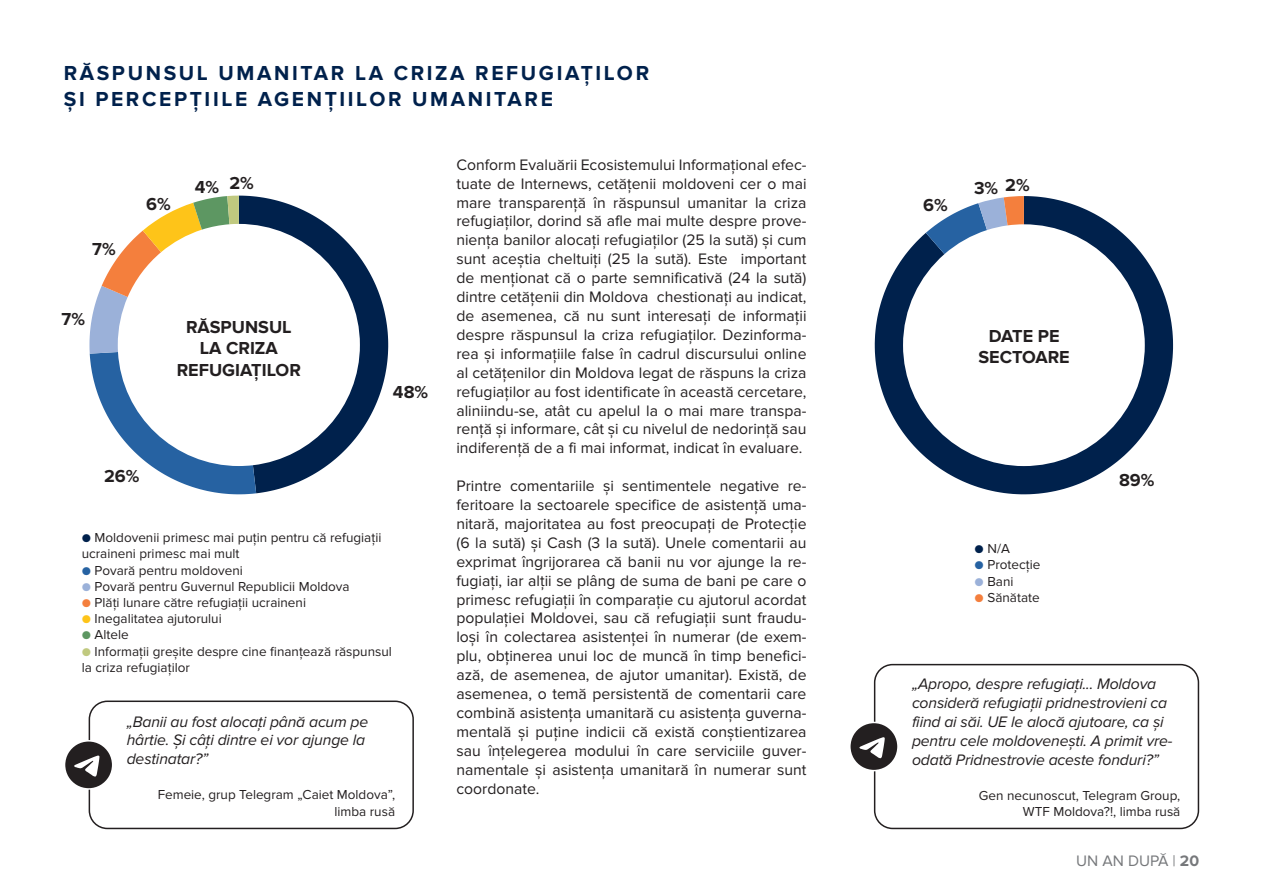
<style>
.page{position:relative;width:1263px;height:893px;background:#fff}
.page>*{position:absolute;margin:0;border:0;box-sizing:border-box;transform-origin:0 0}
.Title_ENG{font:700 21px/25.2px "Proxima Nova";letter-spacing:.125em;color:#00214c}
.figure_title{font:700 18px/21.6px "Proxima Nova";color:#231f20;text-align:center}
.Normal_ENG{font:15.75px/18.9px "Proxima Nova";color:#231f20;text-align:justify}
.Normal_ENG-2{font:italic 15.75px/18.9px "Proxima Nova";letter-spacing:-.01em;color:#231f20}
.t1{font:15.75px "Proxima Nova";color:#76787b}
.figure_text{font:13.5px/16.2px "Proxima Nova";color:#231f20}
.Normal_ENG-3{font:13.5px/16.2px "Proxima Nova";color:#231f20;text-align:right}
.s1{color:#00214c}
.s2{color:#2662a2}
.s3{color:#9bb1d9}
.s4{color:#f47f3d}
.s5{color:#fec419}
.s6{color:#5d9762}
.s7{color:#c0c97f}
.s8{font-weight:700}
</style>
<div class="page">
<svg style="left:89px;top:196px;width:299px;height:298px"></svg>
<svg style="left:875px;top:196px;width:298px;height:298px"></svg>
<svg style="left:926px;top:196px;width:98px;height:58px"></svg>
<div style="left:874px;top:664px;width:325px;height:165px;border:2px solid #231f20;border-radius:18px"></div>
<div style="left:89px;top:700px;width:325px;height:129px;border:2px solid #231f20;border-radius:18px"></div>
<div style="left:849px;top:722px;width:50px;height:49px;border:2px solid #fff;border-radius:50%"></div>
<svg style="left:850px;top:723px;width:47px;height:47px"></svg>
<div style="left:64px;top:740px;width:49px;height:50px;border:2px solid #fff;border-radius:50%"></div>
<svg style="left:65px;top:741px;width:47px;height:47px"></svg>
<p class="Title_ENG" style="left:64px;top:61px;width:587px">RĂSPUNSUL UMANITAR LA CRIZA REFUGIAȚILOR<br>ȘI PERCEPȚIILE AGENȚIILOR UMANITARE</p>
<p class="figure_title" style="left:92px;top:239px;width:25px">7%</p>
<p class="figure_title" style="left:62px;top:308px;width:25px">7%</p>
<p class="figure_title" style="left:146px;top:193px;width:26px">6%</p>
<p class="figure_title" style="left:195px;top:176px;width:26px">4%</p>
<p class="figure_title" style="left:229px;top:173px;width:26px">2%</p>
<p class="figure_title" style="left:186px;top:316px;width:107px">RĂSPUNSUL<br>LA CRIZA</p>
<p class="figure_title" style="left:177px;top:359px;width:126px">REFUGIAȚILOR</p>
<p class="figure_title" style="left:104px;top:466px;width:37px">26%</p>
<p class="figure_title" style="left:393px;top:382px;width:37px">48%</p>
<p class="figure_text" style="left:82px;top:530px;width:301px"><span class="s1">●</span> Moldovenii primesc mai puțin pentru că refugiații ucraineni primesc mai mult</p>
<p class="figure_text" style="left:82px;top:562px;width:163px"><span class="s2">●</span> Povară pentru moldoveni</p>
<p class="figure_text" style="left:82px;top:578px;width:269px"><span class="s3">●</span> Povară pentru Guvernul Republicii Moldova</p>
<p class="figure_text" style="left:82px;top:595px;width:226px"><span class="s4">●</span> Plăți lunare către refugiații ucraineni</p>
<p class="figure_text" style="left:82px;top:611px;width:142px"><span class="s5">●</span> Inegalitatea ajutorului</p>
<p class="figure_text" style="left:82px;top:627px;width:48px"><span class="s6">●</span> Altele</p>
<p class="figure_text" style="left:82px;top:643px;width:312px"><span class="s7">●</span> Informații greșite despre cine finanțează răspunsul la criza refugiaților</p>
<p class="Normal_ENG-2" style="left:127px;top:712px;width:243px">„Banii au fost alocați până acum pe hârtie. Și câți dintre ei vor ajunge la destinatar?”</p>
<p class="Normal_ENG-3" style="left:158px;top:787px;width:239px">Femeie, grup Telegram „Caiet Moldova”, limba rusă</p>
<p class="Normal_ENG" style="left:456px;top:155px;width:352px">Conform Evaluării Ecosistemului Informațional efec&shy;tuate de Internews, cetățenii moldoveni cer o mai mare transparență în răspunsul umanitar la criza refugiaților, dorind să afle mai multe despre prove&shy;niența banilor alocați refugiaților (25 la sută) și cum sunt aceștia cheltuiți (25 la sută). Este important de menționat că o parte semnificativă (24 la sută) dintre cetățenii din Moldova chestionați au indicat, de asemenea, că nu sunt interesați de informații despre răspunsul la criza refugiaților. Dezinforma&shy;rea și informațiile false în cadrul discursului online al cetățenilor din Moldova legat de răspuns la criza refugiaților au fost identificate în această cercetare, aliniindu-se, atât cu apelul la o mai mare transpa&shy;rență și informare, cât și cu nivelul de nedorință sau indiferență de a fi mai informat, indicat în evaluare.</p>
<p class="Normal_ENG" style="left:456px;top:477px;width:352px">Printre comentariile și sentimentele negative re&shy;feritoare la sectoarele specifice de asistență uma&shy;nitară, majoritatea au fost preocupați de Protecție (6 la sută) și Cash (3 la sută). Unele comentarii au exprimat îngrijorarea că banii nu vor ajunge la re&shy;fugiați, iar alții se plâng de suma de bani pe care o primesc refugiații în comparație cu ajutorul acordat populației Moldovei, sau că refugiații sunt fraudu&shy;loși în colectarea asistenței în numerar (de exem&shy;plu, obținerea unui loc de muncă în timp benefici&shy;ază, de asemenea, de ajutor umanitar). Există, de asemenea, o temă persistentă de comentarii care combină asistența umanitară cu asistența guverna&shy;mentală și puține indicii că există conștientizarea sau înțelegerea modului în care serviciile guver&shy;namentale și asistența umanitară în numerar sunt coordonate.</p>
<p class="figure_title" style="left:923px;top:194px;width:26px">6%</p>
<p class="figure_title" style="left:974px;top:178px;width:26px">3%</p>
<p class="figure_title" style="left:1005px;top:175px;width:26px">2%</p>
<p class="figure_title" style="left:989px;top:325px;width:72px">DATE PE</p>
<p class="figure_title" style="left:978px;top:347px;width:93px">SECTOARE</p>
<p class="figure_text" style="left:975px;top:541px;width:37px"><span class="s1">●</span> N/A</p>
<p class="figure_text" style="left:975px;top:557px;width:67px"><span class="s2">●</span> Protecție</p>
<p class="figure_text" style="left:975px;top:573px;width:40px"><span class="s3">●</span> Bani</p>
<p class="figure_text" style="left:975px;top:589px;width:67px"><span class="s4">●</span> Sănătate</p>
<p class="figure_title" style="left:1119px;top:470px;width:37px">89%</p>
<p class="Normal_ENG-2" style="left:912px;top:675px;width:262px">„Apropo, despre refugiați... Moldova consideră refugiații pridnestrovieni ca fiind ai săi. UE le alocă ajutoare, ca și pentru cele moldovenești. A primit vre&shy;odată Pridnestrovie aceste fonduri?”</p>
<p class="Normal_ENG-3" style="left:979px;top:788px;width:203px">Gen necunoscut, Telegram Group,</p>
<p class="Normal_ENG-3" style="left:1023px;top:804px;width:159px">WTF Moldova?!, limba rusă</p>
<p class="t1" style="left:1076px;top:852px;width:124px">UN AN DUPĂ | <span class="s8">20</span></p>
</div>
